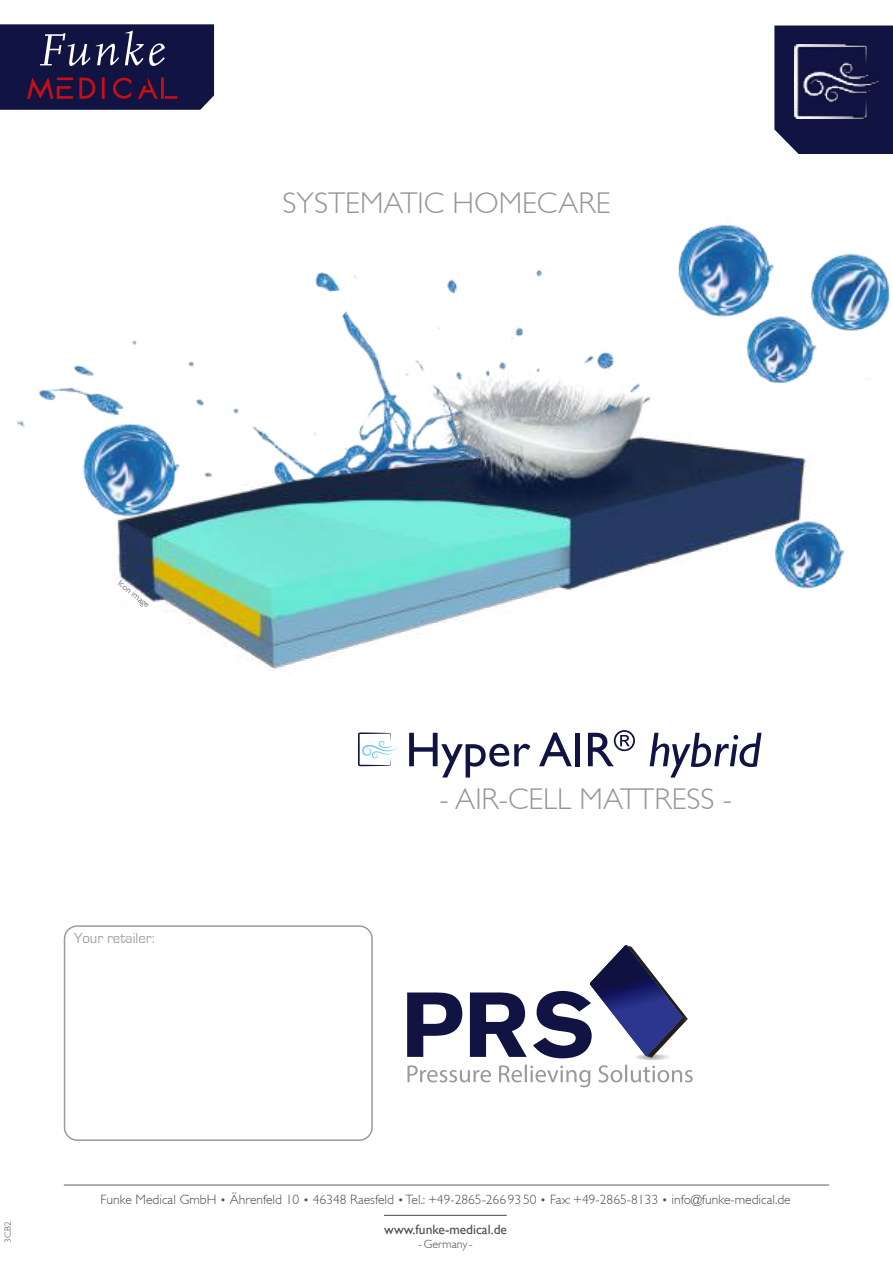
<style>
.page{position:relative;width:893px;height:1263px;background:#fff}
.page>*{position:absolute;margin:0;border:0;box-sizing:border-box;transform-origin:0 0}
.t1{font:300 30px "Gill Sans";color:#969698}
.t2{font:15px "Eurostile";color:#a3a3a8}
.t3{font:300 13.5px "Gill Sans";color:#4e4b4c}
.t4{font:13.5px "Gill Sans";color:#4e4b4c}
.t5{font:300 12px "Gill Sans";color:#4e4b4c}
.t6{font:300 9px "Gill Sans";color:#4e4b4c}
.s1{font-size:12px}
</style>
<div class="page">
<hr style="left:384px;top:1215px;width:123px;height:1px;background:#4e4b4c">
<hr style="left:64px;top:1184px;width:765px;height:1px;background:#7d7c7e">
<svg style="left:0;top:24px;width:214px;height:82px;background:#261f49"></svg>
<img style="left:0;top:106px;width:890px;height:321px">
<img style="left:29px;top:410px;width:64px;height:86px">
<img style="left:833px;top:532px;width:12px;height:46px">
<img style="left:713px;top:305px;width:121px;height:109px">
<div style="left:64px;top:925px;width:309px;height:216px;border:2px solid #999a9e;border-radius:13px"></div>
<svg style="left:407px;top:1065px;width:286px;height:22px"></svg>
<svg style="left:407px;top:945px;width:280px;height:113px"></svg>
<img style="left:93px;top:314px;width:740px;height:358px">
<svg style="left:358px;top:732px;width:39px;height:34px"></svg>
<svg style="left:409px;top:733px;width:121px;height:44px"></svg>
<svg style="left:539px;top:732px;width:33px;height:34px"></svg>
<hr style="left:576px;top:733px;width:4px;height:33px;background:#111342">
<svg style="left:588px;top:730px;width:47px;height:36px"></svg>
<svg style="left:650px;top:733px;width:111px;height:44px"></svg>
<div style="left:774px;top:26px;width:119px;height:128px;background:#111342"></div>
<img style="left:794px;top:45px;width:87px;height:73px">
<h1 class="t1" style="left:282px;top:186px;width:329px">SYSTEMATIC HOMECARE</h1>
<p class="t6" style="left:122px;top:578px;width:40px;rotate:39deg">Icon image</p>
<p class="t2" style="left:74px;top:930px;width:82px">Your retailer:</p>
<h1 class="t1" style="left:439px;top:782px;width:294px">- AIR-CELL MATTRESS -</h1>
<p class="t6" style="left:3px;top:1243px;width:23px;rotate:-90deg">3C.B2</p>
<p class="t3" style="left:101px;top:1192px;width:692px">Funke Medical GmbH <span class="s1">•</span> Ährenfeld 10 <span class="s1">•</span> 46348 Raesfeld <span class="s1">•</span> Tel.: +49-2865-266 93 50 <span class="s1">•</span> Fax: +49-2865-8133 <span class="s1">•</span> info@funke-medical.de</p>
<p class="t4" style="left:384px;top:1222px;width:124px">www.funke-medical.de</p>
<p class="t5" style="left:418px;top:1238px;width:56px">-Germany -</p>
</div>
